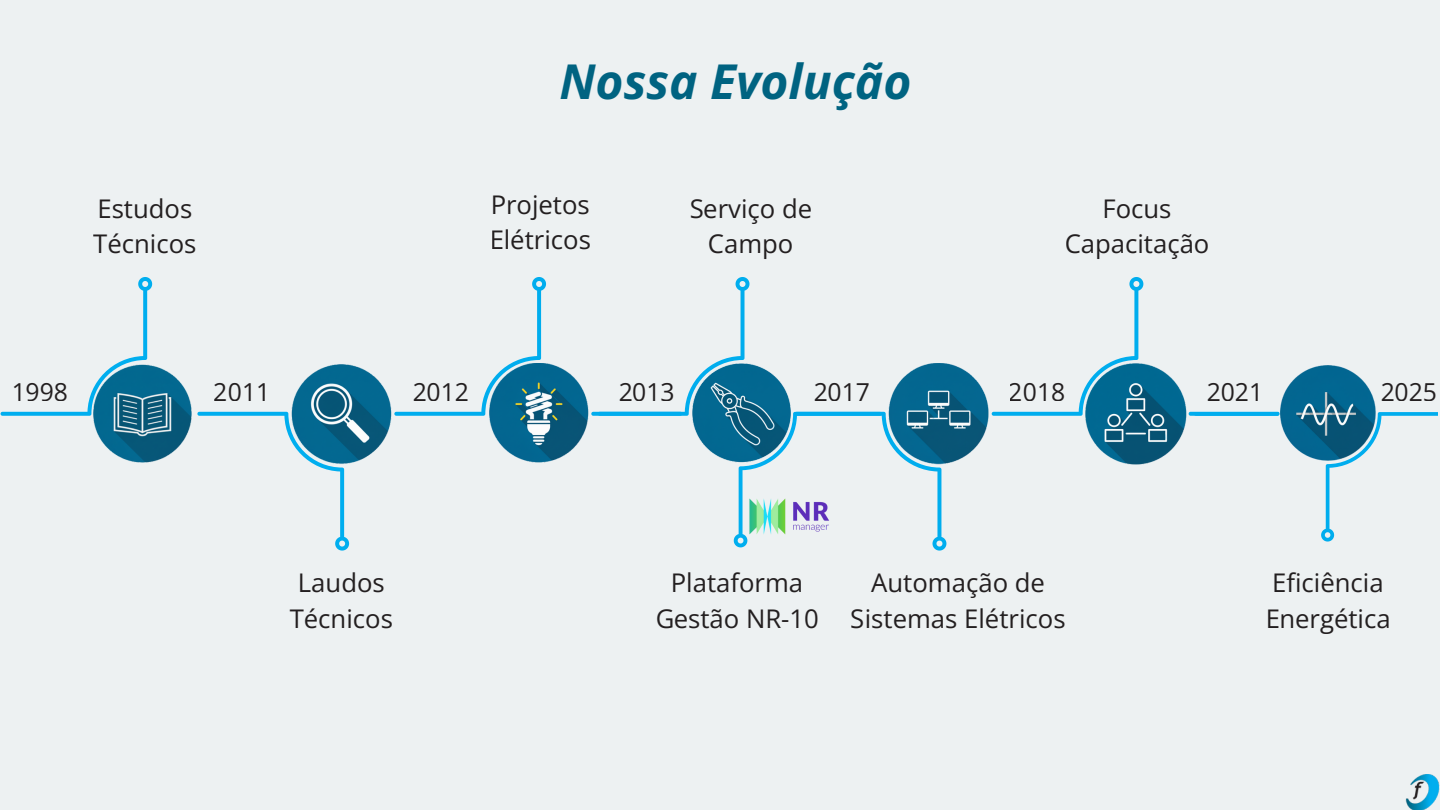
<style>
.page{position:relative;width:1440px;height:810px;background:#edf1f2}
.page>*{position:absolute;margin:0;border:0;box-sizing:border-box;transform-origin:0 0}
.t1{font:italic 700 48px "Open Sans";color:#006381}
.t2{font:25.7px/35.6px "Open Sans";color:#231f20;text-align:center}
.t3{font:24.7px "Open Sans";color:#231f20}
</style>
<div class="page">
<svg style="left:1px;top:277px;width:152px;height:146px"></svg>
<svg style="left:197px;top:407px;width:153px;height:143px"></svg>
<svg style="left:394px;top:277px;width:152px;height:139px"></svg>
<svg style="left:591px;top:277px;width:356px;height:273px"></svg>
<svg style="left:992px;top:277px;width:152px;height:146px"></svg>
<svg style="left:1321px;top:404px;width:116px;height:138px"></svg>
<svg style="left:1189px;top:412px;width:91px;height:4px"></svg>
<img style="left:94px;top:365px;width:97px;height:97px">
<img style="left:292px;top:365px;width:99px;height:99px">
<img style="left:489px;top:363px;width:99px;height:100px">
<img style="left:888px;top:363px;width:100px;height:101px">
<img style="left:1086px;top:363px;width:101px;height:101px">
<img style="left:692px;top:363px;width:98px;height:100px">
<img style="left:1280px;top:365px;width:95px;height:96px">
<img style="left:736px;top:463px;width:108px;height:87px">
<img style="left:1405px;top:774px;width:35px;height:36px">
<p class="t2" style="left:93px;top:190px;width:105px;text-align:left">Estudos<br>Técnicos</p>
<h1 class="t1" style="left:559px;top:48px;width:354px">Nossa Evolução</h1>
<p class="t2" style="left:490px;top:186px;width:103px;text-align:left">Projetos<br>Elétricos</p>
<p class="t2" style="left:689px;top:190px;width:125px">Serviço de<br>Campo</p>
<p class="t2" style="left:1065px;top:190px;width:146px">Focus<br>Capacitação</p>
<p class="t3" style="left:11px;top:374px;width:58px">1998</p>
<p class="t3" style="left:214px;top:374px;width:58px">2011</p>
<p class="t3" style="left:412px;top:374px;width:58px">2012</p>
<p class="t3" style="left:618px;top:374px;width:58px">2013</p>
<p class="t3" style="left:813px;top:374px;width:58px">2017</p>
<p class="t3" style="left:1009px;top:374px;width:58px">2018</p>
<p class="t3" style="left:1207px;top:374px;width:58px">2021</p>
<p class="t3" style="left:1381px;top:374px;width:58px">2025</p>
<p class="t2" style="left:290px;top:564px;width:105px">Laudos<br>Técnicos</p>
<p class="t2" style="left:655px;top:564px;width:165px">Plataforma<br>Gestão NR-10</p>
<p class="t2" style="left:851px;top:564px;width:216px">Automação de<br>Sistemas Elétricos</p>
<p class="t2" style="left:1265px;top:564px;width:127px;text-align:left">Eficiência<br>Energética</p>
</div>
